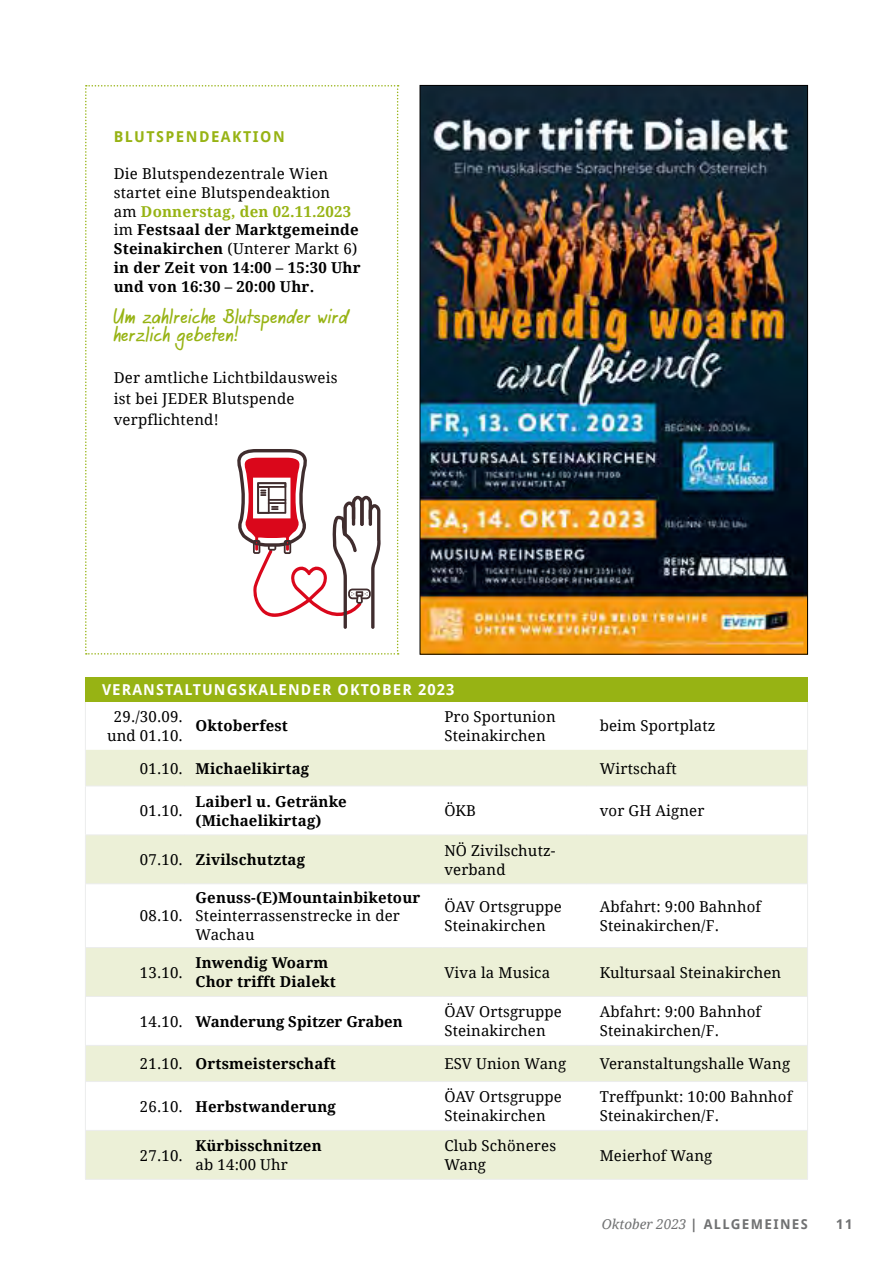
<style>
.page{position:relative;width:893px;height:1263px;background:#fff}
.page>*{position:absolute;margin:0;border:0;box-sizing:border-box;transform-origin:0 0}
.t1{font:18px/18px "HW Agilo";letter-spacing:.03em;color:#97b314}
.t2{font:15px/18.8px "Droid Serif";letter-spacing:.01em;color:#000}
.t3{font:700 15px/18.8px "Droid Serif";letter-spacing:.01em;color:#000}
.t4{font:700 15px "Droid Sans";letter-spacing:.075em;color:#fff}
.t5{font:700 15px "Droid Sans";letter-spacing:.1em;color:#97b314}
.t6{font:700 13.5px "Droid Sans";letter-spacing:.1em;color:#707172}
.s1{font-weight:400}
.s2{color:#97b314}
.s3{font-family:"Droid Serif";font-weight:400;font-style:italic}
</style>
<div class="page">
<img style="left:422px;top:87px;width:384px;height:566px">
<svg style="left:85px;top:85px;width:314px;height:570px"></svg>
<div style="left:86px;top:750px;width:721px;height:36px;background:#ecf0d7"></div>
<svg style="left:86px;top:835px;width:721px;height:344px;fill:#ecf0d7"></svg>
<hr style="left:85px;top:786px;width:100px;height:1px;background:#eceded">
<hr style="left:185px;top:786px;width:257px;height:1px;background:#eceded">
<hr style="left:442px;top:786px;width:145px;height:1px;background:#eceded">
<hr style="left:587px;top:786px;width:221px;height:1px;background:#eceded">
<hr style="left:85px;top:834px;width:100px;height:1px;background:#eceded">
<hr style="left:185px;top:834px;width:257px;height:1px;background:#eceded">
<hr style="left:442px;top:834px;width:145px;height:1px;background:#eceded">
<hr style="left:587px;top:834px;width:221px;height:1px;background:#eceded">
<hr style="left:85px;top:883px;width:100px;height:1px;background:#eceded">
<hr style="left:185px;top:883px;width:257px;height:1px;background:#eceded">
<hr style="left:442px;top:883px;width:145px;height:1px;background:#eceded">
<hr style="left:587px;top:883px;width:221px;height:1px;background:#eceded">
<hr style="left:85px;top:947px;width:100px;height:1px;background:#eceded">
<hr style="left:185px;top:947px;width:257px;height:1px;background:#eceded">
<hr style="left:442px;top:947px;width:145px;height:1px;background:#eceded">
<hr style="left:587px;top:947px;width:221px;height:1px;background:#eceded">
<hr style="left:85px;top:996px;width:100px;height:1px;background:#eceded">
<hr style="left:185px;top:996px;width:257px;height:1px;background:#eceded">
<hr style="left:442px;top:996px;width:145px;height:1px;background:#eceded">
<hr style="left:587px;top:996px;width:221px;height:1px;background:#eceded">
<hr style="left:85px;top:1045px;width:100px;height:1px;background:#eceded">
<hr style="left:85px;top:1081px;width:100px;height:1px;background:#eceded">
<hr style="left:85px;top:1130px;width:100px;height:1px;background:#eceded">
<hr style="left:85px;top:1179px;width:100px;height:1px;background:#eceded">
<hr style="left:185px;top:1045px;width:257px;height:1px;background:#eceded">
<hr style="left:185px;top:1081px;width:257px;height:1px;background:#eceded">
<hr style="left:185px;top:1130px;width:257px;height:1px;background:#eceded">
<hr style="left:185px;top:1179px;width:257px;height:1px;background:#eceded">
<hr style="left:442px;top:1045px;width:145px;height:1px;background:#eceded">
<hr style="left:442px;top:1081px;width:145px;height:1px;background:#eceded">
<hr style="left:442px;top:1130px;width:145px;height:1px;background:#eceded">
<hr style="left:442px;top:1179px;width:145px;height:1px;background:#eceded">
<hr style="left:587px;top:1045px;width:221px;height:1px;background:#eceded">
<hr style="left:587px;top:1081px;width:221px;height:1px;background:#eceded">
<hr style="left:587px;top:1130px;width:221px;height:1px;background:#eceded">
<hr style="left:587px;top:1179px;width:221px;height:1px;background:#eceded">
<hr style="left:85px;top:701px;width:1px;height:49px;background:#eceded">
<hr style="left:807px;top:701px;width:1px;height:49px;background:#eceded">
<hr style="left:85px;top:750px;width:1px;height:36px;background:#eceded">
<hr style="left:807px;top:750px;width:1px;height:36px;background:#eceded">
<hr style="left:85px;top:786px;width:1px;height:48px;background:#eceded">
<hr style="left:807px;top:786px;width:1px;height:48px;background:#eceded">
<hr style="left:85px;top:835px;width:1px;height:48px;background:#eceded">
<hr style="left:807px;top:835px;width:1px;height:48px;background:#eceded">
<hr style="left:85px;top:884px;width:1px;height:63px;background:#eceded">
<hr style="left:807px;top:884px;width:1px;height:63px;background:#eceded">
<hr style="left:85px;top:948px;width:1px;height:48px;background:#eceded">
<hr style="left:807px;top:948px;width:1px;height:48px;background:#eceded">
<hr style="left:85px;top:997px;width:1px;height:48px;background:#eceded">
<hr style="left:807px;top:997px;width:1px;height:48px;background:#eceded">
<hr style="left:85px;top:1046px;width:1px;height:35px;background:#eceded">
<hr style="left:807px;top:1046px;width:1px;height:35px;background:#eceded">
<hr style="left:85px;top:1082px;width:1px;height:48px;background:#eceded">
<hr style="left:807px;top:1082px;width:1px;height:48px;background:#eceded">
<hr style="left:85px;top:1131px;width:1px;height:48px;background:#eceded">
<hr style="left:807px;top:1131px;width:1px;height:48px;background:#eceded">
<div style="left:85px;top:677px;width:723px;height:25px;background:#97b314"></div>
<p class="t5" style="left:114px;top:128px;width:172px">BLUTSPENDEAKTION</p>
<p class="t3" style="left:114px;top:164px;width:248px"><span class="s1">Die Blutspendezentrale Wien startet eine Blutspendeaktion<br>am</span> <span class="s2">Donnerstag, den 02.11.2023 </span><span class="s1">im</span> Festsaal der Marktgemeinde<br>Steinakirchen <span class="s1">(Unterer Markt 6) </span>in der Zeit von 14:00 – 15:30 Uhr und von 16:30 – 20:00 Uhr.</p>
<p class="t1" style="left:114px;top:308px;width:236px">Um zahlreiche Blutspender wird herzlich gebeten!</p>
<p class="t2" style="left:114px;top:367px;width:225px;line-height:21px">Der amtliche Lichtbildausweis ist bei JEDER Blutspende verpflichtend!</p>
<p class="t4" style="left:102px;top:681px;width:354px">VERANSTALTUNGSKALENDER OKTOBER 2023</p>
<p class="t2" style="left:107px;top:707px;width:77px;text-align:center">29./30.09. und 01.10.</p>
<p class="t3" style="left:196px;top:717px;width:94px">Oktoberfest</p>
<p class="t2" style="left:444px;top:707px;width:113px">Pro Sportunion<br>Steinakirchen</p>
<p class="t2" style="left:600px;top:717px;width:117px">beim Sportplatz</p>
<p class="t3" style="left:140px;top:759px;width:171px"><span class="s1">01.10.</span> Michaelikirtag</p>
<p class="t2" style="left:600px;top:759px;width:79px">Wirtschaft</p>
<p class="t2" style="left:140px;top:802px;width:44px">01.10.</p>
<p class="t3" style="left:196px;top:792px;width:153px">Laiberl u. Getränke (Michaelikirtag)</p>
<p class="t2" style="left:444px;top:802px;width:33px">ÖKB</p>
<p class="t2" style="left:600px;top:802px;width:106px">vor GH Aigner</p>
<p class="t3" style="left:140px;top:850px;width:167px"><span class="s1">07.10.</span> Zivilschutztag</p>
<p class="t2" style="left:444px;top:841px;width:113px">NÖ Zivilschutz&shy;verband</p>
<p class="t2" style="left:140px;top:907px;width:44px">08.10.</p>
<p class="t3" style="left:196px;top:888px;width:226px">Genuss-(E)Mountainbiketour</p>
<p class="t2" style="left:196px;top:907px;width:206px">Steinterrassenstrecke in der<br>Wachau</p>
<p class="t2" style="left:444px;top:897px;width:119px">ÖAV Ortsgruppe<br>Steinakirchen</p>
<p class="t2" style="left:600px;top:897px;width:163px">Abfahrt: 9:00 Bahnhof<br>Steinakirchen/F.</p>
<p class="t2" style="left:140px;top:963px;width:44px">13.10.</p>
<p class="t3" style="left:196px;top:954px;width:142px">Inwendig Woarm<br>Chor trifft Dialekt</p>
<p class="t2" style="left:444px;top:963px;width:107px">Viva la Musica</p>
<p class="t2" style="left:600px;top:963px;width:183px">Kultursaal Steinakirchen</p>
<p class="t3" style="left:140px;top:1012px;width:264px"><span class="s1">14.10.</span> Wanderung Spitzer Graben</p>
<p class="t2" style="left:444px;top:1003px;width:119px">ÖAV Ortsgruppe<br>Steinakirchen</p>
<p class="t2" style="left:600px;top:1003px;width:163px">Abfahrt: 9:00 Bahnhof<br>Steinakirchen/F.</p>
<p class="t3" style="left:140px;top:1055px;width:197px"><span class="s1">21.10.</span> Ortsmeisterschaft</p>
<p class="t2" style="left:444px;top:1055px;width:123px">ESV Union Wang</p>
<p class="t2" style="left:600px;top:1055px;width:192px">Veranstaltungshalle Wang</p>
<p class="t3" style="left:140px;top:1097px;width:197px"><span class="s1">26.10.</span> Herbstwanderung</p>
<p class="t2" style="left:444px;top:1088px;width:119px">ÖAV Ortsgruppe<br>Steinakirchen</p>
<p class="t2" style="left:600px;top:1088px;width:194px">Treffpunkt: 10:00 Bahnhof<br>Steinakirchen/F.</p>
<p class="t2" style="left:140px;top:1146px;width:44px">27.10.</p>
<p class="t3" style="left:196px;top:1137px;width:128px">Kürbisschnitzen</p>
<p class="t2" style="left:196px;top:1155px;width:94px">ab 14:00 Uhr</p>
<p class="t2" style="left:444px;top:1137px;width:113px">Club Schöneres<br>Wang</p>
<p class="t2" style="left:600px;top:1146px;width:114px">Meierhof Wang</p>
<p class="t6" style="left:602px;top:1216px;width:208px"><span class="s3">Oktober 2023</span> | ALLGEMEINES</p>
<p class="t6" style="left:836px;top:1216px;width:18px">11</p>
</div>
